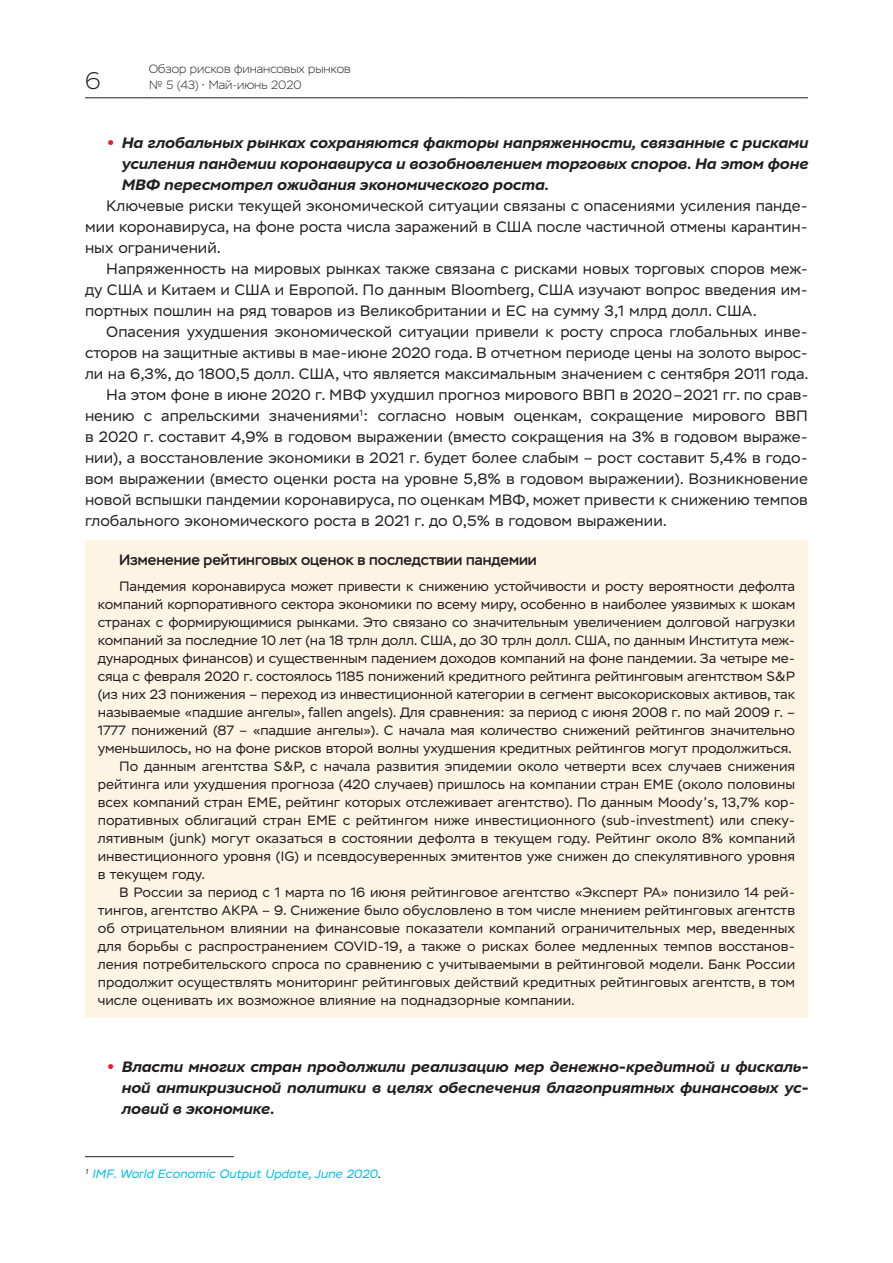
<style>
.page{position:relative;width:893px;height:1263px;background:#fff}
.page>*{position:absolute;margin:0;border:0;box-sizing:border-box;transform-origin:0 0}
.t1{font:200 24px "Stem";color:#231f20}
.Текст{font:15px/21px "Stem Text";color:#231f20;text-align:justify}
.t2{font:italic 700 15px/21px "Stem Text";color:#231f20;text-align:justify}
.Раздел_бокс{font:500 15px "Stem";color:#231f20}
.Текст_бокс{font:13.5px/18px "Stem Text";color:#231f20;text-align:justify}
.t3{font:200 12px/16.5px "Stem";color:#231f20}
.Сноска{font:italic 12px "Stem Text";color:#02bce8}
.s1{font-family:"Helios";font-style:normal;color:#ed1a33}
.s2{color:#231f20}
</style>
<div class="page">
<hr style="left:85px;top:98px;width:64px;height:1px;background:#231f20">
<hr style="left:149px;top:98px;width:310px;height:1px;background:#231f20">
<hr style="left:459px;top:98px;width:349px;height:1px;background:#231f20">
<hr style="left:85px;top:1156px;width:149px;height:1px;background:#231f20">
<div style="left:85px;top:540px;width:723px;height:478px;background:#fef4e4"></div>
<h1 class="t1" style="left:85px;top:67px;width:17px">6</h1>
<p class="t3" style="left:149px;top:61px;width:203px">Обзор рисков финансовых рынков № 5 (43) • Май-июнь 2020</p>
<p class="t2" style="left:121px;top:132px;width:688px;text-indent:-13px"><span class="s1">•</span> На глобальных рынках сохраняются факторы напряженности, связанные с рисками усиления пандемии коронавируса и возобновлением торговых споров. На этом фоне МВФ пересмотрел ожидания экономического роста.</p>
<p class="Текст" style="left:85px;top:195px;width:724px;text-indent:21px">Ключевые риски текущей экономической ситуации связаны с опасениями усиления панде&shy;мии коронавируса, на фоне роста числа заражений в США после частичной отмены карантин&shy;ных ограничений.</p>
<p class="Текст" style="left:85px;top:258px;width:724px;text-indent:21px">Напряженность на мировых рынках также связана с рисками новых торговых споров меж&shy;ду США и Китаем и США и Европой. По данным Bloomberg, США изучают вопрос введения им&shy;портных пошлин на ряд товаров из Великобритании и ЕС на сумму 3,1 млрд долл. США.</p>
<p class="Текст" style="left:85px;top:321px;width:725px;text-indent:21px">Опасения ухудшения экономической ситуации привели к росту спроса глобальных инве&shy;сторов на защитные активы в мае-июне 2020 года. В отчетном периоде цены на золото вырос&shy;ли на 6,3%, до 1800,5 долл. США, что является максимальным значением с сентября 2011 года.</p>
<p class="Текст" style="left:85px;top:384px;width:725px;text-indent:21px">На этом фоне в июне 2020 г. МВФ ухудшил прогноз мирового ВВП в 2020–2021 гг. по срав&shy;нению с апрельскими значениями<sup>1</sup>: согласно новым оценкам, сокращение мирового ВВП в 2020 г. составит 4,9% в годовом выражении (вместо сокращения на 3% в годовом выраже&shy;нии), а восстановление экономики в 2021 г. будет более слабым – рост составит 5,4% в годо&shy;вом выражении (вместо оценки роста на уровне 5,8% в годовом выражении). Возникновение новой вспышки пандемии коронавируса, по оценкам МВФ, может привести к снижению темпов глобального экономического роста в 2021 г. до 0,5% в годовом выражении.</p>
<p class="Раздел_бокс" style="left:119px;top:550px;width:419px">Изменение рейтинговых оценок в последствии пандемии</p>
<p class="Текст_бокс" style="left:98px;top:577px;width:699px;text-indent:21px">Пандемия коронавируса может привести к снижению устойчивости и росту вероятности дефолта компаний корпоративного сектора экономики по всему миру, особенно в наиболее уязвимых к шокам странах с формирующимися рынками. Это связано со значительным увеличением долговой нагрузки компаний за последние 10 лет (на 18 трлн долл. США, до 30 трлн долл. США, по данным Института меж&shy;дународных финансов) и существенным падением доходов компаний на фоне пандемии. За четыре ме&shy;сяца с февраля 2020 г. состоялось 1185 понижений кредитного рейтинга рейтинговым агентством S&amp;P (из них 23 понижения – переход из инвестиционной категории в сегмент высокорисковых активов, так называемые «падшие ангелы», fallen angels). Для сравнения: за период с июня 2008 г. по май 2009 г. – 1777 понижений (87 – «падшие ангелы»). С начала мая количество снижений рейтингов значительно уменьшилось, но на фоне рисков второй волны ухудшения кредитных рейтингов могут продолжиться.</p>
<p class="Текст_бокс" style="left:98px;top:757px;width:699px;text-indent:21px">По данным агентства S&amp;P, с начала развития эпидемии около четверти всех случаев снижения рейтинга или ухудшения прогноза (420 случаев) пришлось на компании стран ЕМЕ (около половины всех компаний стран ЕМЕ, рейтинг которых отслеживает агентство). По данным Moody’s, 13,7% кор&shy;поративных облигаций стран ЕМЕ с рейтингом ниже инвестиционного (sub-investment) или спеку&shy;лятивным (junk) могут оказаться в состоянии дефолта в текущем году. Рейтинг около 8% компаний инвестиционного уровня (IG) и псевдосуверенных эмитентов уже снижен до спекулятивного уровня в текущем году.</p>
<p class="Текст_бокс" style="left:98px;top:883px;width:699px;text-indent:21px">В России за период с 1 марта по 16 июня рейтинговое агентство «Эксперт РА» понизило 14 рей&shy;тингов, агентство АКРА – 9. Снижение было обусловлено в том числе мнением рейтинговых агентств об отрицательном влиянии на финансовые показатели компаний ограничительных мер, введенных для борьбы с распространением COVID-19, а также о рисках более медленных темпов восстанов&shy;ления потребительского спроса по сравнению с учитываемыми в рейтинговой модели. Банк России продолжит осуществлять мониторинг рейтинговых действий кредитных рейтинговых агентств, в том числе оценивать их возможное влияние на поднадзорные компании.</p>
<p class="t2" style="left:121px;top:1056px;width:688px;text-indent:-13px"><span class="s1">•</span> Власти многих стран продолжили реализацию мер денежно-кредитной и фискаль&shy;ной антикризисной политики в целях обеспечения благоприятных финансовых ус&shy;ловий в экономике.</p>
<p class="Сноска" style="left:85px;top:1167px;width:297px"><sup>1</sup> IMF. World Economic Output Update, June 2020<span class="s2">.</span></p>
</div>
